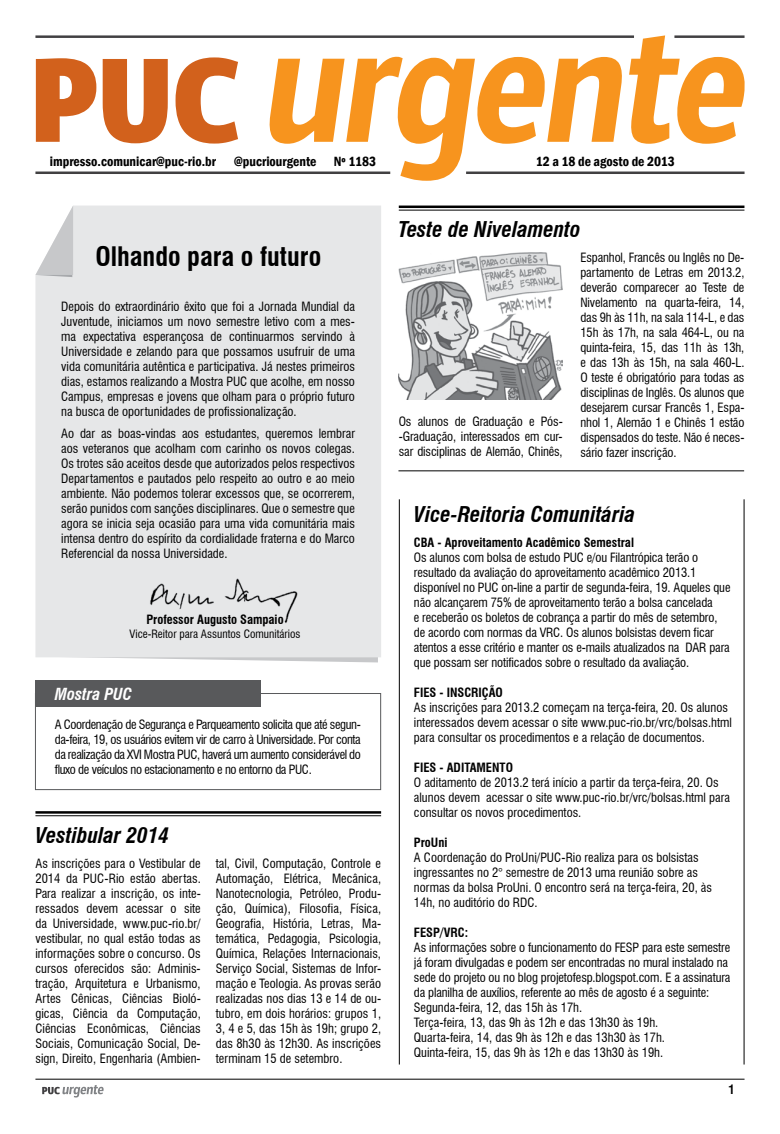
<style>
.page{position:relative;width:780px;height:1134px;background:#fff}
.page>*{position:absolute;margin:0;border:0;box-sizing:border-box;transform-origin:0 0}
.t1{font:700 condensed 26.25px "Swiss 721 BT";color:#000}
.t2{font:italic 700 condensed 21.25px "Swiss 721 BT";color:#000}
.t3{font:italic 700 condensed 16.25px "Swiss 721 BT";color:#fff}
.t4{font:600 condensed 13.75px "Franklin Gothic";color:#000}
.t5{font:condensed 12.5px/15px "Swiss 721 BT";letter-spacing:-.01em;color:#000;text-align:justify}
.t6{font:700 condensed 12.5px "Swiss 721 BT";color:#000}
.t7{font:condensed 11.25px "Swiss 721 BT";color:#000}
</style>
<div class="page">
<hr style="left:35px;top:1079px;width:709px;height:1px;background:#000">
<svg style="left:42px;top:1085px;width:62px;height:12px"></svg>
<svg style="left:36px;top:58px;width:60px;height:84px"></svg>
<svg style="left:103px;top:59px;width:65px;height:84px"></svg>
<svg style="left:175px;top:57px;width:63px;height:87px"></svg>
<svg style="left:269px;top:57px;width:353px;height:124px"></svg>
<svg style="left:629px;top:35px;width:115px;height:109px"></svg>
<hr style="left:35px;top:171px;width:355px;height:3px;background:#414042">
<hr style="left:466px;top:171px;width:278px;height:3px;background:#414042">
<hr style="left:674px;top:35px;width:70px;height:3px;background:#414042">
<hr style="left:35px;top:35px;width:599px;height:3px;background:#414042">
<svg style="left:61px;top:657px;width:317px;height:5px"></svg>
<div style="left:35px;top:206px;width:346px;height:451px;background:#e6e7e8"></div>
<svg style="left:35px;top:206px;width:38px;height:71px"></svg>
<img style="left:146px;top:576px;width:156px;height:50px">
<hr style="left:399px;top:499px;width:1px;height:565px;background:#000">
<hr style="left:743px;top:499px;width:1px;height:565px;background:#000">
<hr style="left:398px;top:470px;width:346px;height:1px;background:#000">
<hr style="left:399px;top:206px;width:345px;height:2px;background:#000">
<hr style="left:399px;top:210px;width:345px;height:1px;background:#000">
<div style="left:35px;top:693px;width:346px;height:97px;border:1px solid #58595b"></div>
<div style="left:35px;top:680px;width:225px;height:27px;background:#58595b"></div>
<hr style="left:35px;top:811px;width:346px;height:3px;background:#000">
<hr style="left:35px;top:815px;width:346px;height:1px;background:#000">
<img style="left:399px;top:252px;width:163px;height:147px">
<p class="t4" style="left:50px;top:152px;width:168px">impresso.comunicar@puc-rio.br</p>
<p class="t4" style="left:234px;top:152px;width:84px">@pucriourgente</p>
<p class="t4" style="left:334px;top:152px;width:44px">Nº 1183</p>
<p class="t4" style="left:535px;top:152px;width:141px">12 a 18 de agosto de 2013</p>
<h1 class="t1" style="left:95px;top:241px;width:227px">Olhando para o futuro</h1>
<p class="t5" style="left:61px;top:299px;width:295px">Depois do extraordinário êxito que foi a Jornada Mundial da Juventude, iniciamos um novo semestre letivo com a mes&shy;ma expectativa esperançosa de continuarmos servindo à Universidade e zelando para que possamos usufruir de uma vida comunitária autêntica e participativa. Já nestes primeiros dias, estamos realizando a Mostra PUC que acolhe, em nosso Campus, empresas e jovens que olham para o próprio futuro na busca de oportunidades de profissionalização.</p>
<p class="t5" style="left:61px;top:426px;width:295px">Ao dar as boas-vindas aos estudantes, queremos lembrar aos veteranos que acolham com carinho os novos colegas.<br>Os trotes são aceitos desde que autorizados pelos respectivos Departamentos e pautados pelo respeito ao outro e ao meio ambiente. Não podemos tolerar excessos que, se ocorrerem, serão punidos com sanções disciplinares. Que o semestre que agora se inicia seja ocasião para uma vida comunitária mais intensa dentro do espírito da cordialidade fraterna e do Marco Referencial da nossa Universidade.</p>
<p class="t6" style="left:146px;top:612px;width:139px">Professor Augusto Sampaio</p>
<p class="t7" style="left:130px;top:627px;width:172px">Vice-Reitor para Assuntos Comunitários</p>
<h3 class="t3" style="left:55px;top:684px;width:79px">Mostra PUC</h3>
<p class="t5" style="left:55px;top:717px;width:307px">A Coordenação de Segurança e Parqueamento solicita que até segun&shy;da-feira, 19, os usuários evitem vir de carro à Universidade. Por conta da realização da XVI Mostra PUC, haverá um aumento considerável do fluxo de veículos no estacionamento e no entorno da PUC.</p>
<h2 class="t2" style="left:35px;top:822px;width:135px">Vestibular 2014</h2>
<p class="t5" style="left:35px;top:856px;width:167px">As inscrições para o Vestibular de 2014 da PUC-Rio estão abertas.<br>Para realizar a inscrição, os inte&shy;ressados devem acessar o site da Universidade, www.puc-rio.br/ vestibular, no qual estão todas as informações sobre o concurso. Os cursos oferecidos são: Adminis&shy;tração, Arquitetura e Urbanismo, Artes Cênicas, Ciências Bioló&shy;gicas, Ciência da Computação, Ciências Econômicas, Ciências Sociais, Comunicação Social, De&shy;sign, Direito, Engenharia (Ambien-</p>
<p class="t5" style="left:216px;top:856px;width:167px">tal, Civil, Computação, Controle e Automação, Elétrica, Mecânica, Nanotecnologia, Petróleo, Produ&shy;ção, Química), Filosofia, Física, Geografia, História, Letras, Ma&shy;temática, Pedagogia, Psicologia, Química, Relações Internacionais, Serviço Social, Sistemas de Infor&shy;mação e Teologia. As provas serão realizadas nos dias 13 e 14 de ou&shy;tubro, em dois horários: grupos 1, 3, 4 e 5, das 15h às 19h; grupo 2, das 8h30 às 12h30. As inscrições terminam 15 de setembro.</p>
<h2 class="t2" style="left:398px;top:216px;width:184px">Teste de Nivelamento</h2>
<p class="t5" style="left:399px;top:413px;width:165px">Os alunos de Graduação e Pós--Graduação, interessados em cur&shy;sar disciplinas de Alemão, Chinês,</p>
<p class="t5" style="left:580px;top:250px;width:165px">Espanhol, Francês ou Inglês no De&shy;partamento de Letras em 2013.2, deverão comparecer ao Teste de Nivelamento na quarta-feira, 14, das 9h às 11h, na sala 114-L, e das 15h às 17h, na sala 464-L, ou na quinta-feira, 15, das 11h às 13h, e das 13h às 15h, na sala 460-L.<br>O teste é obrigatório para todas as disciplinas de Inglês. Os alunos que desejarem cursar Francês 1, Espa&shy;nhol 1, Alemão 1 e Chinês 1 estão dispensados do teste. Não é neces&shy;sário fazer inscrição.</p>
<h2 class="t2" style="left:414px;top:502px;width:223px">Vice-Reitoria Comunitária</h2>
<p class="t6" style="left:414px;top:535px;width:221px">CBA - Aproveitamento Acadêmico Semestral</p>
<p class="t5" style="left:414px;top:550px;width:318px;text-align:left">Os alunos com bolsa de estudo PUC e/ou Filantrópica terão o resultado da avaliação do aproveitamento acadêmico 2013.1 disponível no PUC on-line a partir de segunda-feira, 19. Aqueles que não alcançarem 75% de aproveitamento terão a bolsa cancelada<br>e receberão os boletos de cobrança a partir do mês de setembro, de acordo com normas da VRC. Os alunos bolsistas devem ficar atentos a esse critério e manter os e-mails atualizados na DAR para que possam ser notificados sobre o resultado da avaliação.</p>
<p class="t6" style="left:414px;top:685px;width:90px">FIES - INSCRIÇÃO</p>
<p class="t5" style="left:414px;top:700px;width:319px;text-align:left">As inscrições para 2013.2 começam na terça-feira, 20. Os alunos interessados devem acessar o site www.puc-rio.br/vrc/bolsas.html para consultar os procedimentos e a relação de documentos.</p>
<p class="t6" style="left:414px;top:760px;width:101px">FIES - ADITAMENTO</p>
<p class="t5" style="left:414px;top:775px;width:317px;text-align:left">O aditamento de 2013.2 terá início a partir da terça-feira, 20. Os alunos devem acessar o site www.puc-rio.br/vrc/bolsas.html para consultar os novos procedimentos.</p>
<p class="t6" style="left:414px;top:835px;width:35px">ProUni</p>
<p class="t5" style="left:414px;top:850px;width:299px;text-align:left">A Coordenação do ProUni/PUC-Rio realiza para os bolsistas ingressantes no 2° semestre de 2013 uma reunião sobre as normas da bolsa ProUni. O encontro será na terça-feira, 20, às 14h, no auditório do RDC.</p>
<p class="t6" style="left:414px;top:925px;width:56px">FESP/VRC:</p>
<p class="t5" style="left:414px;top:940px;width:318px;text-align:left">As informações sobre o funcionamento do FESP para este semestre já foram divulgadas e podem ser encontradas no mural instalado na sede do projeto ou no blog projetofesp.blogspot.com. E a assinatura da planilha de auxílios, referente ao mês de agosto é a seguinte:<br>Segunda-feira, 12, das 15h às 17h.<br>Terça-feira, 13, das 9h às 12h e das 13h30 às 19h.<br>Quarta-feira, 14, das 9h às 12h e das 13h30 às 17h.<br>Quinta-feira, 15, das 9h às 12h e das 13h30 às 19h.</p>
<p class="t6" style="left:728px;top:1082px;width:8px">1</p>
</div>
